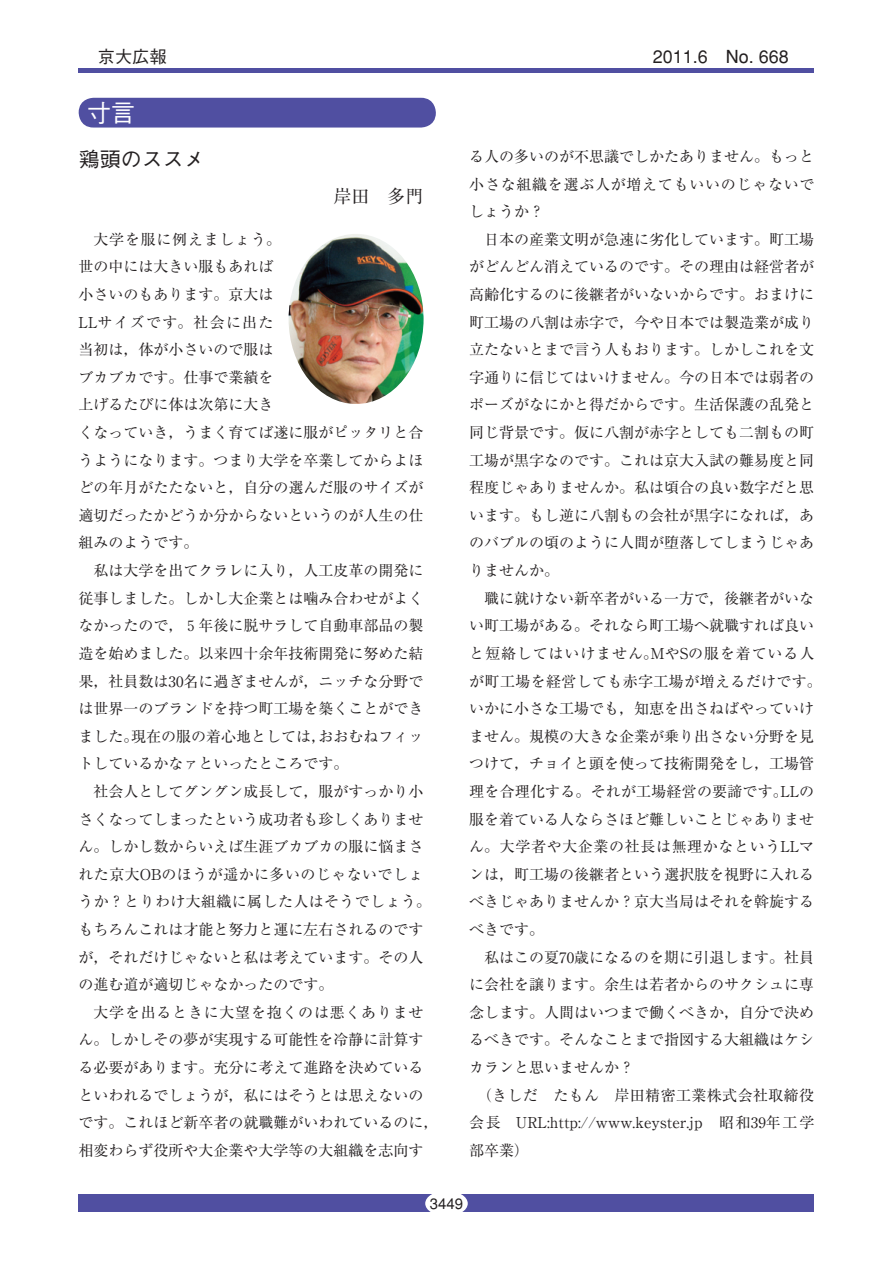
<style>
.page{position:relative;width:893px;height:1263px;background:#fff}
.page>*{position:absolute;margin:0;border:0;box-sizing:border-box;transform-origin:0 0}
.t1{font:500 24px "Gothic BBB";color:#fff}
.t2{font:500 21px "Gothic BBB";color:#231f20}
.t3{font:500 18px "Gothic BBB";color:#231f20}
.t4{font:18px "Ryumin";color:#231f20}
.t5{font:500 17.25px "Gothic BBB";color:#231f20}
.t6{font:15px/27.6px "Ryumin";color:#231f20}
.t7{font:15px "Ryumin";letter-spacing:.025em;color:#231f20}
.t8{font:500 15px "Gothic BBB";color:#231f20}
</style>
<div class="page">
<div style="left:79px;top:98px;width:357px;height:30px;background:#504fa1"></div>
<img style="left:289px;top:234px;width:135px;height:170px;border-radius:50%">
<div style="left:79px;top:1195px;width:735px;height:17px;background:#504fa1"></div>
<div style="left:425px;top:1191px;width:43px;height:25px;background:#fff;border-radius:50%"></div>
<hr style="left:79px;top:68px;width:735px;height:4px;background:#504fa1">
<p class="t5" style="left:98px;top:47px;width:70px">京大広報</p>
<p class="t3" style="left:653px;top:46px;width:138px">2011.6　No. 668</p>
<h1 class="t1" style="left:87px;top:99px;width:49px">寸言</h1>
<h2 class="t2" style="left:79px;top:147px;width:127px">鶏頭のススメ</h2>
<p class="t4" style="left:334px;top:186px;width:91px">岸田　多門</p>
<p class="t6" style="left:79px;top:225px;width:347px;text-indent:15px">大学を服に例えましょう。<br>世の中には大きい服もあれば<br>小さいのもあります。京大は<br>LLサイズです。社会に出た<br>当初は，体が小さいので服は<br>ブカブカです。仕事で業績を<br>上げるたびに体は次第に大き<br>くなっていき，うまく育てば遂に服がピッタリと合うようになります。つまり大学を卒業してからよほどの年月がたたないと，自分の選んだ服のサイズが適切だったかどうか分からないというのが人生の仕組みのようです。</p>
<p class="t6" style="left:79px;top:556px;width:347px;text-align:justify;text-indent:15px">私は大学を出てクラレに入り，人工皮革の開発に従事しました。しかし大企業とは噛み合わせがよくなかったので，５年後に脱サラして自動車部品の製造を始めました。以来四十余年技術開発に努めた結果，社員数は30名に過ぎませんが，ニッチな分野では世界一のブランドを持つ町工場を築くことができました。現在の服の着心地としては，おおむねフィットしているかなァといったところです。</p>
<p class="t6" style="left:79px;top:777px;width:354px;text-indent:15px">社会人としてグングン成長して，服がすっかり小さくなってしまったという成功者も珍しくありません。しかし数からいえば生涯ブカブカの服に悩まされた京大OBのほうが遥かに多いのじゃないでしょうか？とりわけ大組織に属した人はそうでしょう。もちろんこれは才能と努力と運に左右されるのですが，それだけじゃないと私は考えています。その人の進む道が適切じゃなかったのです。</p>
<p class="t6" style="left:79px;top:998px;width:362px;text-indent:15px">大学を出るときに大望を抱くのは悪くありません。しかしその夢が実現する可能性を冷静に計算する必要があります。充分に考えて進路を決めているといわれるでしょうが，私にはそうとは思えないのです。これほど新卒者の就職難がいわれているのに，相変わらず役所や大企業や大学等の大組織を志向す</p>
<p class="t6" style="left:469px;top:142px;width:347px;text-align:justify">る人の多いのが不思議でしかたありません。もっと小さな組織を選ぶ人が増えてもいいのじゃないでしょうか？</p>
<p class="t6" style="left:469px;top:225px;width:347px;text-align:justify;text-indent:15px">日本の産業文明が急速に劣化しています。町工場がどんどん消えているのです。その理由は経営者が高齢化するのに後継者がいないからです。おまけに町工場の八割は赤字で，今や日本では製造業が成り立たないとまで言う人もおります。しかしこれを文字通りに信じてはいけません。今の日本では弱者のポーズがなにかと得だからです。生活保護の乱発と同じ背景です。仮に八割が赤字としても二割もの町工場が黒字なのです。これは京大入試の難易度と同程度じゃありませんか。私は頃合の良い数字だと思います。もし逆に八割もの会社が黒字になれば，あのバブルの頃のように人間が堕落してしまうじゃありませんか。</p>
<p class="t6" style="left:469px;top:584px;width:354px;text-indent:15px">職に就けない新卒者がいる一方で，後継者がいない町工場がある。それなら町工場へ就職すれば良いと短絡してはいけません。MやSの服を着ている人が町工場を経営しても赤字工場が増えるだけです。いかに小さな工場でも，知恵を出さねばやっていけません。規模の大きな企業が乗り出さない分野を見つけて，チョイと頭を使って技術開発をし，工場管理を合理化する。それが工場経営の要諦です。LLの服を着ている人ならさほど難しいことじゃありません。大学者や大企業の社長は無理かなというLLマンは，町工場の後継者という選択肢を視野に入れるべきじゃありませんか？京大当局はそれを斡旋するべきです。</p>
<p class="t6" style="left:484px;top:943px;width:331px">私はこの夏70歳になるのを期に引退します。社員</p>
<p class="t6" style="left:469px;top:970px;width:346px">に会社を譲ります。余生は若者からのサクシュに専</p>
<p class="t6" style="left:469px;top:998px;width:346px">念します。人間はいつまで働くべきか，自分で決め</p>
<p class="t6" style="left:469px;top:1026px;width:346px">るべきです。そんなことまで指図する大組織はケシ</p>
<p class="t6" style="left:469px;top:1053px;width:166px">カランと思いませんか？</p>
<p class="t7" style="left:477px;top:1086px;width:339px">（きしだ　たもん　岸田精密工業株式会社取締役</p>
<p class="t6" style="left:469px;top:1108px;width:347px">会長　URL:http://www.keyster.jp　昭和39年工学</p>
<p class="t6" style="left:469px;top:1136px;width:61px">部卒業）</p>
<p class="t8" style="left:430px;top:1195px;width:35px">3449</p>
</div>
